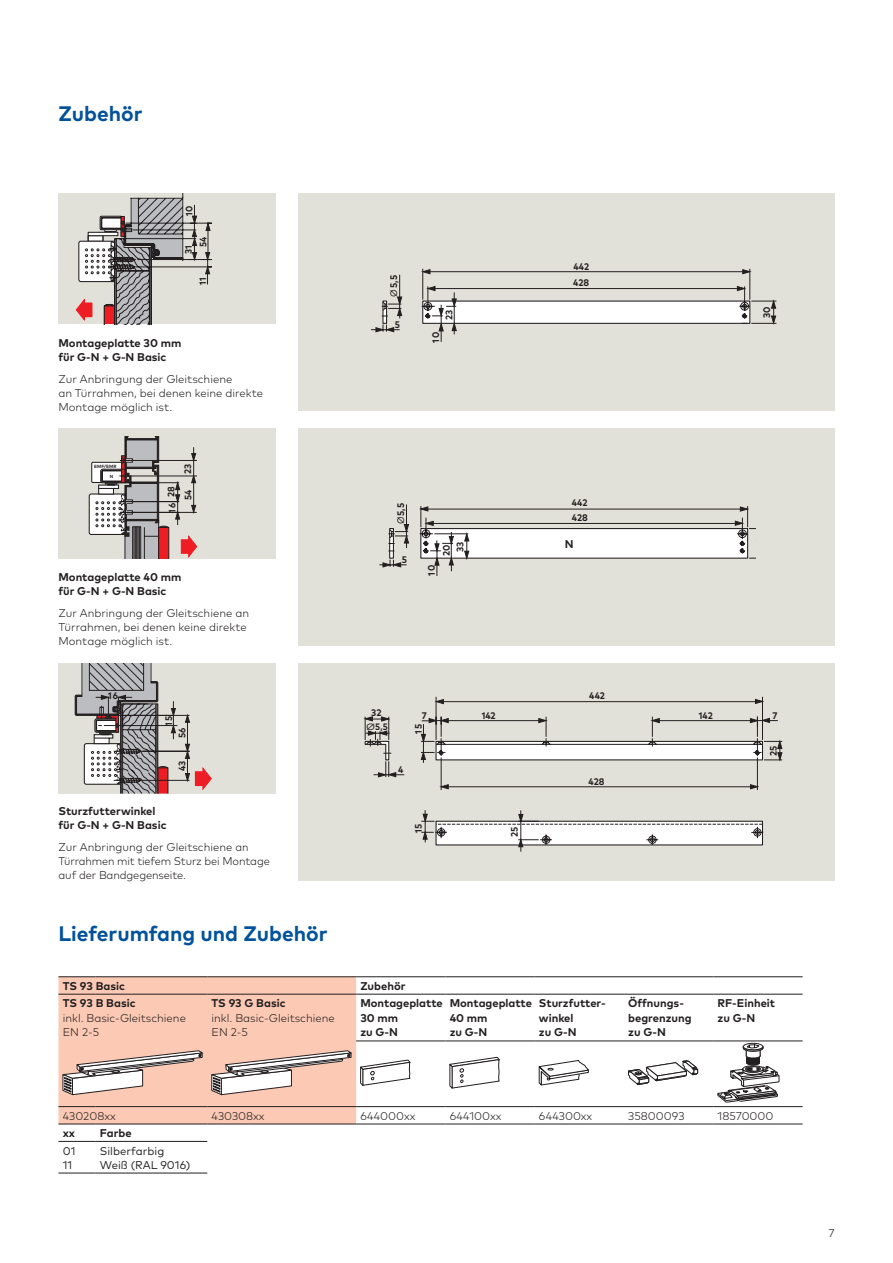
<style>
.page{position:relative;width:893px;height:1263px;background:#fff}
.page>*{position:absolute;margin:0;border:0;box-sizing:border-box;transform-origin:0 0}
.t1{font:700 21px "Mark Pro";color:#01519b}
.t2{font:300 11.25px/14.2px "Mark Pro";color:#231f20}
.t3{font:700 11.25px/14.2px "Mark Pro";color:#231f20}
.t4{font:11.25px/14.2px "Mark Pro";color:#231f20}
.t5{font:700 11.25px "Mark Pro";color:#231f20}
.t6{font:700 9.6px/16.6px "Mark Pro";color:#231f20;scale:.94 1}
.t7{font:700 9.45px/14.7px "Mark Pro";letter-spacing:.005em;color:#231f20;scale:.94 1}
.t8{font:700 9.3px "Mark Pro";color:#231f20;scale:.94 1}
.t9{font:700 4.5px "Mark Pro";color:#231f20}
.s1{font-weight:400}
</style>
<div class="page">
<div style="left:298px;top:193px;width:536px;height:218px;background:#e2e1d9"></div>
<svg style="left:371px;top:268px;width:406px;height:74px"></svg>
<div style="left:298px;top:428px;width:536px;height:218px;background:#e2e1d9"></div>
<div style="left:298px;top:663px;width:536px;height:218px;background:#e2e1d9"></div>
<svg style="left:365px;top:696px;width:418px;height:149px"></svg>
<hr style="left:442px;top:701px;width:316px;height:1px;background:#231f20">
<svg style="left:755px;top:699px;width:8px;height:4px"></svg>
<svg style="left:436px;top:699px;width:7px;height:5px"></svg>
<hr style="left:447px;top:786px;width:309px;height:1px;background:#231f20">
<svg style="left:750px;top:785px;width:8px;height:4px"></svg>
<svg style="left:441px;top:785px;width:7px;height:4px"></svg>
<svg style="left:778px;top:741px;width:4px;height:19px"></svg>
<svg style="left:364px;top:731px;width:26px;height:30px"></svg>
<svg style="left:374px;top:773px;width:30px;height:4px"></svg>
<svg style="left:365px;top:717px;width:24px;height:4px"></svg>
<svg style="left:423px;top:810px;width:4px;height:32px"></svg>
<hr style="left:446px;top:720px;width:96px;height:1px;background:#231f20">
<svg style="left:539px;top:718px;width:7px;height:5px"></svg>
<hr style="left:658px;top:720px;width:94px;height:1px;background:#231f20">
<svg style="left:652px;top:718px;width:7px;height:5px"></svg>
<svg style="left:750px;top:718px;width:28px;height:5px"></svg>
<svg style="left:421px;top:718px;width:27px;height:45px"></svg>
<svg style="left:436px;top:810px;width:326px;height:42px"></svg>
<div style="left:58px;top:193px;width:218px;height:131px;background:#e2e1d9"></div>
<svg style="left:76px;top:193px;width:136px;height:131px"></svg>
<div style="left:58px;top:428px;width:218px;height:131px;background:#e2e1d9"></div>
<svg style="left:88px;top:436px;width:109px;height:123px"></svg>
<div style="left:59px;top:663px;width:217px;height:131px;background:#e2e1d9"></div>
<div style="left:195px;top:772px;width:9px;height:13px;background:#ee1d23"></div>
<div style="left:195px;top:771px;width:9px;height:15px;border:1px solid #ee1d23"></div>
<svg style="left:202px;top:768px;width:10px;height:22px"></svg>
<svg style="left:75px;top:663px;width:115px;height:131px"></svg>
<svg style="left:379px;top:504px;width:376px;height:72px"></svg>
<hr style="left:58px;top:976px;width:38px;height:1px;background:#231f20">
<hr style="left:96px;top:976px;width:111px;height:1px;background:#231f20">
<hr style="left:207px;top:976px;width:149px;height:1px;background:#231f20">
<hr style="left:356px;top:976px;width:89px;height:1px;background:#231f20">
<hr style="left:445px;top:976px;width:90px;height:1px;background:#231f20">
<hr style="left:535px;top:976px;width:89px;height:1px;background:#231f20">
<hr style="left:624px;top:976px;width:89px;height:1px;background:#231f20">
<hr style="left:713px;top:976px;width:90px;height:1px;background:#231f20">
<hr style="left:356px;top:994px;width:89px;height:1px;background:#231f20">
<hr style="left:445px;top:994px;width:90px;height:1px;background:#231f20">
<hr style="left:535px;top:994px;width:89px;height:1px;background:#231f20">
<hr style="left:624px;top:994px;width:89px;height:1px;background:#231f20">
<hr style="left:713px;top:994px;width:90px;height:1px;background:#231f20">
<hr style="left:356px;top:1041px;width:89px;height:1px;background:#231f20">
<hr style="left:445px;top:1041px;width:90px;height:1px;background:#231f20">
<hr style="left:535px;top:1041px;width:89px;height:1px;background:#231f20">
<hr style="left:624px;top:1041px;width:89px;height:1px;background:#231f20">
<hr style="left:713px;top:1041px;width:90px;height:1px;background:#231f20">
<hr style="left:356px;top:1106px;width:89px;height:1px;background:#231f20">
<hr style="left:445px;top:1106px;width:90px;height:1px;background:#231f20">
<hr style="left:535px;top:1106px;width:89px;height:1px;background:#231f20">
<hr style="left:624px;top:1106px;width:89px;height:1px;background:#231f20">
<hr style="left:713px;top:1106px;width:90px;height:1px;background:#231f20">
<hr style="left:58px;top:1124px;width:38px;height:1px;background:#231f20">
<hr style="left:96px;top:1124px;width:111px;height:1px;background:#231f20">
<hr style="left:58px;top:1141px;width:38px;height:1px;background:#231f20">
<hr style="left:96px;top:1141px;width:111px;height:1px;background:#231f20">
<hr style="left:58px;top:1173px;width:38px;height:1px;background:#231f20">
<hr style="left:96px;top:1173px;width:111px;height:1px;background:#231f20">
<hr style="left:207px;top:1124px;width:149px;height:1px;background:#231f20">
<hr style="left:356px;top:1124px;width:89px;height:1px;background:#231f20">
<hr style="left:445px;top:1124px;width:90px;height:1px;background:#231f20">
<hr style="left:535px;top:1124px;width:89px;height:1px;background:#231f20">
<hr style="left:624px;top:1124px;width:89px;height:1px;background:#231f20">
<hr style="left:713px;top:1124px;width:90px;height:1px;background:#231f20">
<svg style="left:58px;top:977px;width:353px;height:147px"></svg>
<svg style="left:449px;top:1057px;width:51px;height:32px"></svg>
<svg style="left:539px;top:1060px;width:50px;height:26px"></svg>
<svg style="left:628px;top:1060px;width:71px;height:25px"></svg>
<svg style="left:717px;top:1040px;width:62px;height:62px"></svg>
<h1 class="t1" style="left:58px;top:98px;width:86px">Zubehör</h1>
<p class="t7" style="left:182px;top:216px;width:12px;rotate:-90deg">10</p>
<p class="t7" style="left:181px;top:247px;width:13px;text-indent:-7px;rotate:-90deg">31<br>54</p>
<p class="t7" style="left:195px;top:285px;width:10px;rotate:-90deg">11</p>
<p class="t3" style="left:58px;top:334px;width:124px">Montageplatte 30 mm für G-N + G-N Basic</p>
<p class="t2" style="left:58px;top:370px;width:206px">Zur Anbringung der Gleitschiene<br>an Türrahmen, bei denen keine direkte<br>Montage möglich ist.</p>
<p class="t9" style="left:94px;top:464px;width:24px">EMF/EMR</p>
<p class="t9" style="left:110px;top:474px;width:5px">N</p>
<p class="t7" style="left:164px;top:497px;width:13px;rotate:-90deg">28</p>
<p class="t7" style="left:165px;top:512px;width:12px;rotate:-90deg">16</p>
<p class="t7" style="left:181px;top:474px;width:12px;rotate:-90deg">23</p>
<p class="t7" style="left:181px;top:500px;width:13px;rotate:-90deg">54</p>
<p class="t3" style="left:58px;top:568px;width:125px">Montageplatte 40 mm für G-N + G-N Basic</p>
<p class="t2" style="left:58px;top:604px;width:192px">Zur Anbringung der Gleitschiene an<br>Türrahmen, bei denen keine direkte<br>Montage möglich ist.</p>
<p class="t7" style="left:108px;top:688px;width:12px">16</p>
<p class="t7" style="left:161px;top:726px;width:12px;rotate:-90deg">15</p>
<p class="t7" style="left:175px;top:738px;width:13px;rotate:-90deg">56</p>
<p class="t7" style="left:175px;top:771px;width:12px;rotate:-90deg">43</p>
<p class="t3" style="left:59px;top:802px;width:109px">Sturzfutterwinkel für G-N + G-N Basic</p>
<p class="t2" style="left:58px;top:839px;width:213px">Zur Anbringung der Gleitschiene an<br>Türrahmen mit tiefem Sturz bei Montage auf der Bandgegenseite.</p>
<h1 class="t1" style="left:58px;top:917px;width:271px">Lieferumfang und Zubehör</h1>
<p class="t6" style="left:386px;top:297px;width:24px;rotate:-90deg"><span class="s1">Ø</span>5,5</p>
<p class="t6" style="left:395px;top:317px;width:7px">5</p>
<p class="t6" style="left:441px;top:320px;width:12px;rotate:-90deg">23</p>
<p class="t6" style="left:428px;top:343px;width:14px;rotate:-90deg">10</p>
<p class="t6" style="left:573px;top:259px;width:19px">442<br>428</p>
<p class="t6" style="left:393px;top:524px;width:24px;rotate:-90deg"><span class="s1">Ø</span>5,5</p>
<p class="t6" style="left:402px;top:552px;width:7px">5</p>
<p class="t6" style="left:572px;top:496px;width:19px;line-height:15px">442<br>428</p>
<p class="t6" style="left:440px;top:556px;width:17px;line-height:13.8px;text-align:center;rotate:-90deg">20<br>33</p>
<p class="t5" style="left:565px;top:540px;width:10px">N</p>
<p class="t6" style="left:424px;top:576px;width:14px;rotate:-90deg">10</p>
<p class="t6" style="left:371px;top:705px;width:12px">32</p>
<p class="t8" style="left:366px;top:723px;width:25px"><span class="s1">Ø</span>5,5</p>
<p class="t6" style="left:422px;top:708px;width:7px">7</p>
<p class="t6" style="left:482px;top:707px;width:16px">142</p>
<p class="t6" style="left:411px;top:734px;width:12px;rotate:-90deg">15</p>
<p class="t6" style="left:398px;top:762px;width:7px">4</p>
<p class="t6" style="left:411px;top:833px;width:11px;rotate:-90deg">15</p>
<p class="t6" style="left:507px;top:837px;width:12px;rotate:-90deg">25</p>
<p class="t6" style="left:589px;top:688px;width:18px">442</p>
<p class="t6" style="left:588px;top:773px;width:19px">428</p>
<p class="t6" style="left:759px;top:318px;width:14px;rotate:-90deg">30</p>
<p class="t6" style="left:699px;top:707px;width:16px">142</p>
<p class="t6" style="left:773px;top:708px;width:7px">7</p>
<p class="t6" style="left:766px;top:756px;width:12px;rotate:-90deg">25</p>
<p class="t3" style="left:63px;top:978px;width:64px">TS 93 Basic</p>
<p class="t3" style="left:360px;top:978px;width:47px">Zubehör</p>
<p class="t3" style="left:63px;top:995px;width:74px">TS 93 B Basic</p>
<p class="t2" style="left:63px;top:1009px;width:125px">inkl. Basic-Gleitschiene<br>EN 2-5</p>
<p class="t3" style="left:360px;top:995px;width:84px">Montageplatte<br>30 mm<br>zu G-N</p>
<p class="t3" style="left:450px;top:995px;width:84px">Montageplatte<br>40 mm<br>zu G-N</p>
<p class="t3" style="left:539px;top:995px;width:67px">Sturzfutter&shy;winkel<br>zu G-N</p>
<p class="t3" style="left:628px;top:995px;width:65px">Öffnungs&shy;begrenzung zu G-N</p>
<p class="t3" style="left:718px;top:995px;width:59px">RF-Einheit zu G-N</p>
<p class="t3" style="left:212px;top:995px;width:76px">TS 93 G Basic</p>
<p class="t2" style="left:212px;top:1009px;width:125px">inkl. Basic-Gleitschiene<br>EN 2-5</p>
<p class="t2" style="left:63px;top:1108px;width:55px">430208xx</p>
<p class="t2" style="left:212px;top:1108px;width:55px">430308xx</p>
<p class="t2" style="left:360px;top:1108px;width:57px">644000xx</p>
<p class="t2" style="left:450px;top:1108px;width:53px">644100xx</p>
<p class="t2" style="left:539px;top:1108px;width:55px">644300xx</p>
<p class="t2" style="left:628px;top:1108px;width:58px">35800093</p>
<p class="t2" style="left:718px;top:1108px;width:57px">18570000</p>
<p class="t3" style="left:63px;top:1125px;width:14px">xx</p>
<p class="t3" style="left:100px;top:1125px;width:33px">Farbe</p>
<p class="t4" style="left:63px;top:1142px;width:14px">01<br>11</p>
<p class="t4" style="left:100px;top:1142px;width:92px">Silberfarbig<br>Weiß (RAL 9016)</p>
<p class="t2" style="left:828px;top:1225px;width:8px">7</p>
</div>
